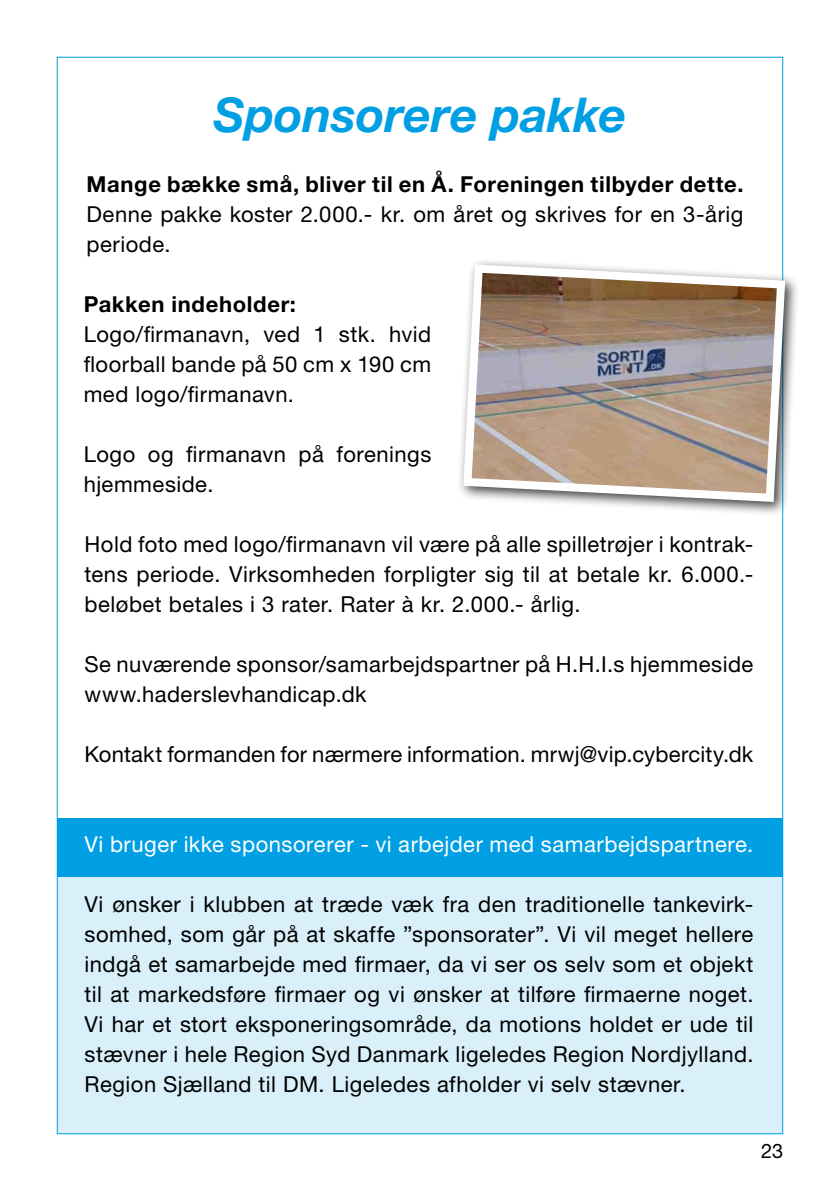
<style>
.page{position:relative;width:840px;height:1191px;background:#fff}
.page>*{position:absolute;margin:0;border:0;box-sizing:border-box;transform-origin:0 0}
.t1{font:italic 700 48px "Helvetica Neue LT Std";letter-spacing:-.005em;color:#009fe3}
.t2{font:22px/30px "Helvetica Neue LT Std";letter-spacing:.02em;color:#000}
.t3{font:700 22px "Helvetica Neue LT Std";letter-spacing:.03em;color:#000}
.t4{font:22px "Helvetica Neue LT Std";letter-spacing:.025em;color:#fff}
.t5{font:20px "Helvetica Neue LT Std";color:#000}
</style>
<div class="page">
<div style="left:57px;top:869px;width:725px;height:264px;background:#d9f0fa"></div>
<div style="left:57px;top:818px;width:725px;height:58px;background:#009fe3"></div>
<div style="left:456px;top:258px;width:343px;height:258px;background:#000;opacity:.75"></div>
<img style="left:459px;top:260px;width:330px;height:246px">
<h1 class="t1" style="left:213px;top:85px;width:414px">Sponsorere pakke</h1>
<p class="t3" style="left:86px;top:171px;width:658px">Mange bække små, bliver til en Å. Foreningen tilbyder dette.</p>
<p class="t2" style="left:86px;top:199px;width:658px">Denne pakke koster 2.000.- kr. om året og skrives for en 3-årig periode.</p>
<p class="t3" style="left:84px;top:291px;width:214px">Pakken indeholder:</p>
<p class="t2" style="left:84px;top:319px;width:349px;text-align:justify">Logo/firmanavn, ved 1 stk. hvid floorball bande på 50 cm x 190 cm med logo/firmanavn.</p>
<p class="t2" style="left:84px;top:439px;width:349px">Logo og firmanavn på forenings hjemmeside.</p>
<p class="t2" style="left:84px;top:529px;width:670px;text-align:justify">Hold foto med logo/firmanavn vil være på alle spilletrøjer i kontrak&shy;tens periode. Virksomheden forpligter sig til at betale kr. 6.000.- beløbet betales i 3 rater. Rater à kr. 2.000.- årlig.</p>
<p class="t2" style="left:84px;top:649px;width:670px">Se nuværende sponsor/samarbejdspartner på H.H.I.s hjemmeside www.haderslevhandicap.dk</p>
<p class="t2" style="left:84px;top:739px;width:670px">Kontakt formanden for nærmere information. mrwj@vip.cybercity.dk</p>
<p class="t4" style="left:84px;top:831px;width:670px">Vi bruger ikke sponsorerer - vi arbejder med samarbejdspartnere.</p>
<p class="t2" style="left:84px;top:889px;width:670px;text-align:justify">Vi ønsker i klubben at træde væk fra den traditionelle tankevirk&shy;somhed, som går på at skaffe ”sponsorater”. Vi vil meget hellere indgå et samarbejde med firmaer, da vi ser os selv som et objekt til at markedsføre firmaer og vi ønsker at tilføre firmaerne noget.<br>Vi har et stort eksponeringsområde, da motions holdet er ude til stævner i hele Region Syd Danmark ligeledes Region Nordjylland.<br>Region Sjælland til DM. Ligeledes afholder vi selv stævner.</p>
<p class="t5" style="left:760px;top:1139px;width:24px">23</p>
</div>
